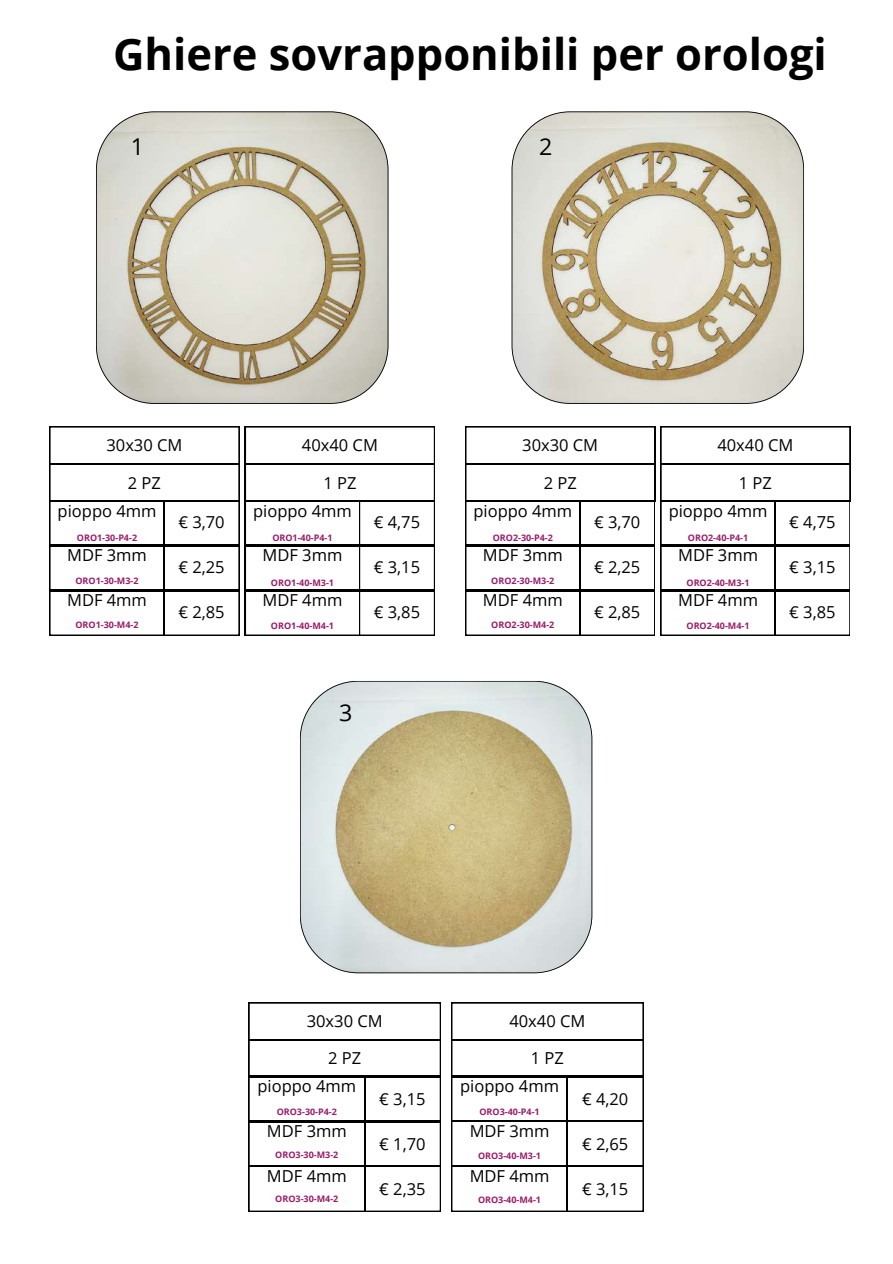
<style>
.page{position:relative;width:893px;height:1264px;background:#fff}
.page>*{position:absolute;margin:0;border:0;box-sizing:border-box;transform-origin:0 0}
.t1{font:700 43.5px "Open Sans";color:#000}
.t2{font:23.25px "Open Sans";color:#000}
.t3{font:16.5px "Open Sans";color:#000}
.t4{font:700 9px "Open Sans";color:#9a1c6a}
</style>
<div class="page">
<svg style="left:96px;top:111px;width:292px;height:293px;background:#cfcabc"></svg>
<svg style="left:511px;top:111px;width:293px;height:293px;background:#d4cebe"></svg>
<svg style="left:300px;top:681px;width:292px;height:292px;background:#cec8ac"></svg>
<svg style="left:49px;top:426px;width:190px;height:209px"></svg>
<svg style="left:245px;top:426px;width:190px;height:209px"></svg>
<svg style="left:248px;top:1002px;width:193px;height:209px"></svg>
<svg style="left:451px;top:1002px;width:192px;height:209px"></svg>
<svg style="left:465px;top:426px;width:385px;height:209px"></svg>
<h1 class="t1" style="left:113px;top:24px;width:715px">Ghiere sovrapponibili per orologi</h1>
<h2 class="t2" style="left:131px;top:130px;width:15px">1</h2>
<h2 class="t2" style="left:539px;top:130px;width:15px">2</h2>
<p class="t3" style="left:106px;top:433px;width:77px">30x30 CM</p>
<p class="t3" style="left:302px;top:433px;width:77px">40x40 CM</p>
<p class="t3" style="left:128px;top:471px;width:35px">2 PZ</p>
<p class="t3" style="left:323px;top:471px;width:35px">1 PZ</p>
<p class="t3" style="left:522px;top:433px;width:77px">30x30 CM</p>
<p class="t3" style="left:543px;top:471px;width:35px">2 PZ</p>
<p class="t3" style="left:738px;top:471px;width:35px">1 PZ</p>
<p class="t3" style="left:717px;top:433px;width:77px">40x40 CM</p>
<p class="t3" style="left:58px;top:499px;width:100px">pioppo 4mm</p>
<p class="t3" style="left:178px;top:511px;width:48px">€ 3,70</p>
<p class="t3" style="left:253px;top:499px;width:100px">pioppo 4mm</p>
<p class="t3" style="left:374px;top:511px;width:48px">€ 4,75</p>
<p class="t3" style="left:473px;top:499px;width:100px">pioppo 4mm</p>
<p class="t3" style="left:594px;top:511px;width:48px">€ 3,70</p>
<p class="t3" style="left:668px;top:499px;width:100px">pioppo 4mm</p>
<p class="t3" style="left:789px;top:511px;width:48px">€ 4,75</p>
<p class="t4" style="left:77px;top:531px;width:62px">ORO1-30-P4-2</p>
<p class="t4" style="left:75px;top:574px;width:65px">ORO1-30-M3-2</p>
<p class="t4" style="left:75px;top:618px;width:65px">ORO1-30-M4-2</p>
<p class="t3" style="left:67px;top:543px;width:81px">MDF 3mm</p>
<p class="t3" style="left:67px;top:588px;width:81px">MDF 4mm</p>
<p class="t3" style="left:178px;top:555px;width:48px">€ 2,25</p>
<p class="t3" style="left:178px;top:600px;width:48px">€ 2,85</p>
<p class="t4" style="left:272px;top:531px;width:62px">ORO1-40-P4-1</p>
<p class="t4" style="left:271px;top:576px;width:65px">ORO1-40-M3-1</p>
<p class="t4" style="left:271px;top:620px;width:65px">ORO1-40-M4-1</p>
<p class="t3" style="left:262px;top:543px;width:81px">MDF 3mm</p>
<p class="t3" style="left:262px;top:588px;width:81px">MDF 4mm</p>
<p class="t3" style="left:374px;top:555px;width:48px">€ 3,15</p>
<p class="t3" style="left:374px;top:600px;width:48px">€ 3,85</p>
<p class="t4" style="left:492px;top:531px;width:62px">ORO2-30-P4-2</p>
<p class="t4" style="left:491px;top:574px;width:65px">ORO2-30-M3-2</p>
<p class="t4" style="left:491px;top:618px;width:65px">ORO2-30-M4-2</p>
<p class="t3" style="left:483px;top:543px;width:81px">MDF 3mm</p>
<p class="t3" style="left:483px;top:588px;width:81px">MDF 4mm</p>
<p class="t3" style="left:594px;top:555px;width:48px">€ 2,25</p>
<p class="t3" style="left:594px;top:600px;width:48px">€ 2,85</p>
<p class="t4" style="left:688px;top:531px;width:62px">ORO2-40-P4-1</p>
<p class="t4" style="left:686px;top:576px;width:65px">ORO2-40-M3-1</p>
<p class="t4" style="left:686px;top:620px;width:65px">ORO2-40-M4-1</p>
<p class="t3" style="left:678px;top:543px;width:81px">MDF 3mm</p>
<p class="t3" style="left:678px;top:588px;width:81px">MDF 4mm</p>
<p class="t3" style="left:789px;top:555px;width:48px">€ 3,15</p>
<p class="t3" style="left:789px;top:600px;width:48px">€ 3,85</p>
<h2 class="t2" style="left:339px;top:696px;width:15px">3</h2>
<p class="t3" style="left:307px;top:1009px;width:77px">30x30 CM</p>
<p class="t3" style="left:509px;top:1009px;width:77px">40x40 CM</p>
<p class="t3" style="left:328px;top:1046px;width:35px">2 PZ</p>
<p class="t3" style="left:531px;top:1046px;width:35px">1 PZ</p>
<p class="t3" style="left:257px;top:1074px;width:100px">pioppo 4mm</p>
<p class="t4" style="left:277px;top:1105px;width:62px">ORO3-30-P4-2</p>
<p class="t4" style="left:275px;top:1148px;width:65px">ORO3-30-M3-2</p>
<p class="t4" style="left:275px;top:1192px;width:65px">ORO3-30-M4-2</p>
<p class="t3" style="left:267px;top:1119px;width:81px">MDF 3mm</p>
<p class="t3" style="left:267px;top:1164px;width:81px">MDF 4mm</p>
<p class="t3" style="left:379px;top:1087px;width:48px">€ 3,15</p>
<p class="t3" style="left:379px;top:1132px;width:48px">€ 1,70</p>
<p class="t3" style="left:379px;top:1176px;width:48px">€ 2,35</p>
<p class="t3" style="left:460px;top:1074px;width:100px">pioppo 4mm</p>
<p class="t4" style="left:479px;top:1105px;width:62px">ORO3-40-P4-1</p>
<p class="t4" style="left:478px;top:1149px;width:65px">ORO3-40-M3-1</p>
<p class="t4" style="left:478px;top:1193px;width:65px">ORO3-40-M4-1</p>
<p class="t3" style="left:469px;top:1119px;width:81px">MDF 3mm</p>
<p class="t3" style="left:469px;top:1164px;width:81px">MDF 4mm</p>
<p class="t3" style="left:582px;top:1087px;width:48px">€ 4,20</p>
<p class="t3" style="left:582px;top:1132px;width:48px">€ 2,65</p>
<p class="t3" style="left:582px;top:1176px;width:48px">€ 3,15</p>
</div>
